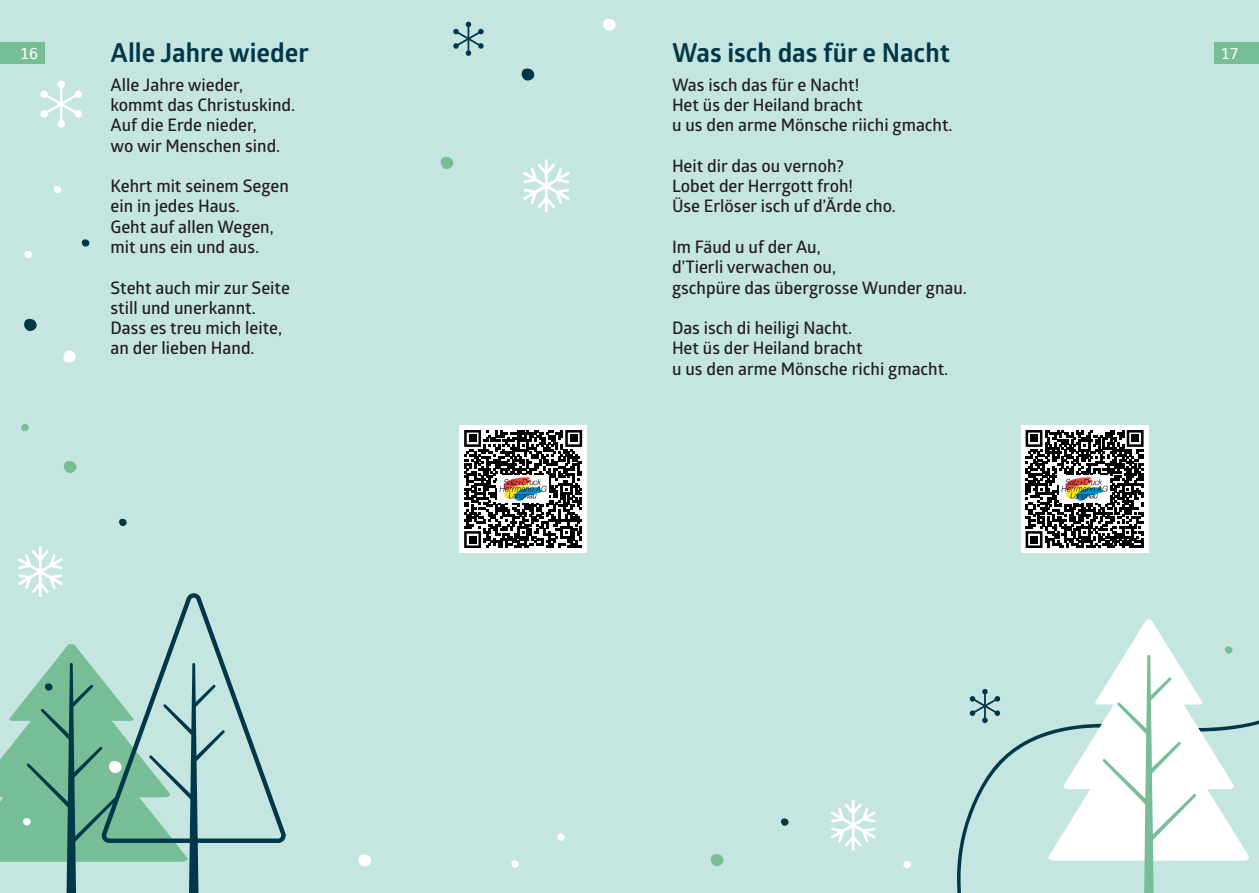
<style>
.page{position:relative;width:1259px;height:893px;background:#fff}
.page>*{position:absolute;margin:0;border:0;box-sizing:border-box;transform-origin:0 0}
.t1{font:700 26.25px "Glober";color:#003849}
.t2{font:600 17.25px/20.2px "Glober";color:#231f20}
.t3{font:15px "Menlo";color:#fff}
</style>
<div class="page">
<div style="left:629px;top:0;width:630px;height:893px;background:#c5e5e0"></div>
<svg style="left:957px;top:688px;width:302px;height:205px"></svg>
<svg style="left:1047px;top:619px;width:203px;height:242px"></svg>
<svg style="left:1102px;top:655px;width:94px;height:238px"></svg>
<svg style="left:831px;top:799px;width:45px;height:52px"></svg>
<svg style="left:711px;top:854px;width:13px;height:13px"></svg>
<svg style="left:903px;top:861px;width:8px;height:8px"></svg>
<svg style="left:1225px;top:646px;width:8px;height:8px"></svg>
<svg style="left:781px;top:818px;width:8px;height:8px"></svg>
<div style="left:1214px;top:43px;width:45px;height:21px;background:#77be96"></div>
<svg style="left:969px;top:689px;width:31px;height:34px"></svg>
<div style="left:0;top:0;width:629px;height:893px;background:#c5e5e0"></div>
<div style="left:0;top:43px;width:45px;height:21px;background:#77be96"></div>
<svg style="left:557px;top:833px;width:8px;height:8px"></svg>
<svg style="left:18px;top:546px;width:45px;height:51px"></svg>
<svg style="left:40px;top:81px;width:42px;height:47px"></svg>
<svg style="left:170px;top:593px;width:116px;height:250px"></svg>
<svg style="left:521px;top:68px;width:14px;height:13px"></svg>
<svg style="left:64px;top:461px;width:13px;height:12px"></svg>
<svg style="left:603px;top:18px;width:13px;height:13px"></svg>
<svg style="left:54px;top:186px;width:8px;height:8px"></svg>
<svg style="left:24px;top:251px;width:8px;height:7px"></svg>
<svg style="left:82px;top:239px;width:8px;height:8px"></svg>
<svg style="left:0;top:644px;width:225px;height:249px"></svg>
<svg style="left:453px;top:22px;width:31px;height:34px"></svg>
<svg style="left:523px;top:159px;width:47px;height:54px"></svg>
<svg style="left:440px;top:157px;width:14px;height:12px"></svg>
<svg style="left:119px;top:518px;width:8px;height:8px"></svg>
<svg style="left:358px;top:854px;width:13px;height:13px"></svg>
<svg style="left:511px;top:860px;width:8px;height:8px"></svg>
<svg style="left:24px;top:319px;width:13px;height:12px"></svg>
<svg style="left:21px;top:423px;width:8px;height:8px"></svg>
<svg style="left:63px;top:350px;width:13px;height:13px"></svg>
<div style="left:459px;top:425px;width:128px;height:128px;background:#fff"></div>
<svg style="left:464px;top:430px;width:118px;height:118px"></svg>
<div style="left:469px;top:435px;width:7px;height:7px;background:#000"></div>
<div style="left:570px;top:435px;width:7px;height:7px;background:#000"></div>
<div style="left:469px;top:536px;width:7px;height:7px;background:#000"></div>
<img style="left:498px;top:476px;width:50px;height:26px">
<div style="left:1020px;top:425px;width:128px;height:128px;background:#fff"></div>
<svg style="left:1025px;top:430px;width:118px;height:118px"></svg>
<div style="left:1030px;top:435px;width:7px;height:7px;background:#000"></div>
<div style="left:1131px;top:435px;width:7px;height:7px;background:#000"></div>
<div style="left:1030px;top:536px;width:7px;height:7px;background:#000"></div>
<img style="left:1059px;top:476px;width:51px;height:26px">
<p class="t3" style="left:20px;top:43px;width:20px">16</p>
<h1 class="t1" style="left:111px;top:35px;width:200px">Alle Jahre wieder</h1>
<p class="t3" style="left:1220px;top:43px;width:20px">17</p>
<p class="t2" style="left:111px;top:74px;width:186px">Alle Jahre wieder, kommt das Christuskind.<br>Auf die Erde nieder,<br>wo wir Menschen sind.</p>
<p class="t2" style="left:111px;top:175px;width:180px">Kehrt mit seinem Segen ein in jedes Haus.<br>Geht auf allen Wegen, mit uns ein und aus.</p>
<p class="t2" style="left:111px;top:277px;width:181px">Steht auch mir zur Seite still und unerkannt.<br>Dass es treu mich leite, an der lieben Hand.</p>
<h1 class="t1" style="left:672px;top:35px;width:279px">Was isch das für e Nacht</h1>
<p class="t2" style="left:672px;top:74px;width:282px">Was isch das für e Nacht!<br>Het üs der Heiland bracht<br>u us den arme Mönsche riichi gmacht.</p>
<p class="t2" style="left:672px;top:155px;width:225px">Heit dir das ou vernoh?<br>Lobet der Herrgott froh!<br>Üse Erlöser isch uf d’Ärde cho.</p>
<p class="t2" style="left:672px;top:236px;width:296px">Im Fäud u uf der Au,<br>d’Tierli verwachen ou,<br>gschpüre das übergrosse Wunder gnau.</p>
<p class="t2" style="left:672px;top:317px;width:278px">Das isch di heiligi Nacht.<br>Het üs der Heiland bracht<br>u us den arme Mönsche richi gmacht.</p>
</div>
